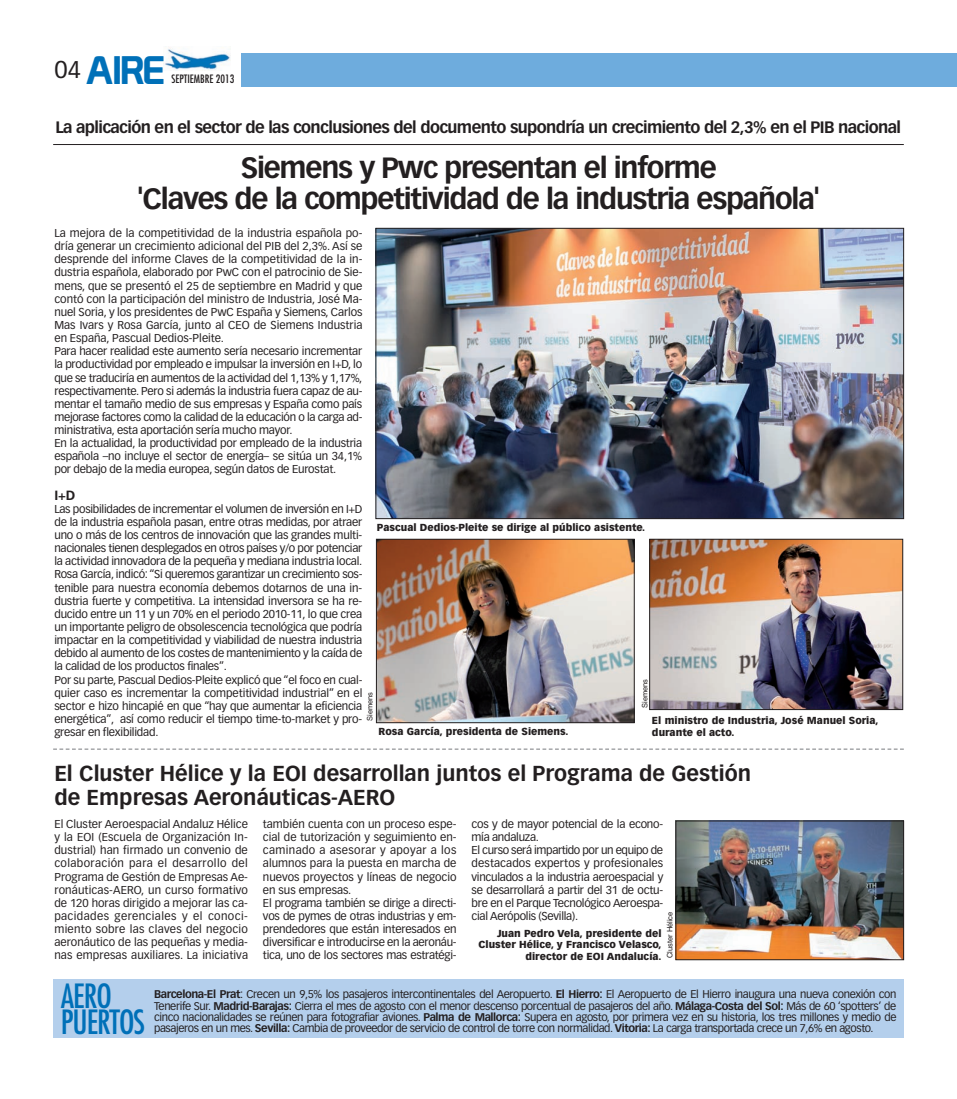
<style>
.page{position:relative;width:957px;height:1099px;background:#fff}
.page>*{position:absolute;margin:0;border:0;box-sizing:border-box;transform-origin:0 0}
.t1{font:38.88px "Prototype";color:#0070b8}
.t2{font:condensed 32.5px/26.2px "Futura";letter-spacing:-.025em;color:#0070b8}
.t3{font:700 28.75px/31.2px "Vectora LH";letter-spacing:-.04em;color:#231f20;text-align:center}
.t4{font:700 21.25px/23.8px "Vectora LH";color:#231f20}
.t5{font:700 16.25px "Vectora LH";letter-spacing:-.035em;color:#231f20}
.t6{font:700 13.12px "Vectora LH";color:#231f20}
.t7{font:11.25px/13.1px "Vectora LH";letter-spacing:-.015em;color:#231f20}
.t8{font:condensed 11.25px "Futura";color:#231f20}
.t9{font:11px/11.2px "Vectora LH";letter-spacing:-.035em;color:#231f20;text-align:justify}
.t10{font:900 10px/11.2px "Vectora LH";color:#231f20;text-align:right}
.t11{font:7.5px "Helvetica";color:#231f20}
.s1{font-weight:700}
</style>
<div class="page">
<div style="left:241px;top:53px;width:716px;height:33px;background:#6eacdd"></div>
<img style="left:164px;top:47px;width:66px;height:24px">
<hr style="left:53px;top:144px;width:851px;height:1px;background:#231f20">
<div style="left:53px;top:979px;width:851px;height:59px;background:#b4cfec"></div>
<svg style="left:53px;top:748px;width:851px;height:1px"></svg>
<img style="left:378px;top:230px;width:524px;height:287px">
<div style="left:376px;top:228px;width:528px;height:291px;border:1px solid #231f20"></div>
<img style="left:651px;top:541px;width:250px;height:166px">
<div style="left:649px;top:539px;width:254px;height:170px;border:1px solid #231f20"></div>
<img style="left:378px;top:541px;width:254px;height:180px">
<div style="left:376px;top:539px;width:258px;height:184px;border:1px solid #231f20"></div>
<img style="left:677px;top:822px;width:225px;height:135px">
<div style="left:675px;top:820px;width:229px;height:139px;border:1px solid #231f20"></div>
<p class="t1" style="left:54px;top:56px;width:112px"><sup>04</sup> AIRE</p>
<p class="t8" style="left:172px;top:74px;width:64px">SEPTIEMBRE 2013</p>
<p class="t5" style="left:55px;top:121px;width:847px">La aplicación en el sector de las conclusiones del documento supondría un crecimiento del 2,3% en el PIB nacional</p>
<p class="t3" style="left:137px;top:154px;width:684px">Siemens y Pwc presentan el informe<br>'Claves de la competitividad de la industria española'</p>
<p class="t7" style="left:54px;top:227px;width:310px">La mejora de la competitividad de la industria española po&shy;dría generar un crecimiento adicional del PIB del 2,3%. Así se desprende del informe Claves de la competitividad de la in&shy;dustria española, elaborado por PwC con el patrocinio de Sie&shy;mens, que se presentó el 25 de septiembre en Madrid y que contó con la participación del ministro de Industria, José Ma&shy;nuel Soria, y los presidentes de PwC España y Siemens, Carlos Mas Ivars y Rosa García, junto al CEO de Siemens Industria en España, Pascual Dedios-Pleite.<br>Para hacer realidad este aumento sería necesario incrementar la productividad por empleado e impulsar la inversión en I+D, lo que se traduciría en aumentos de la actividad del 1,13% y 1,17%, respectivamente. Pero si además la industria fuera capaz de au&shy;mentar el tamaño medio de sus empresas y España como país mejorase factores como la calidad de la educación o la carga ad&shy;ministrativa, esta aportación sería mucho mayor.<br>En la actualidad, la productividad por empleado de la industria española –no incluye el sector de energía– se sitúa un 34,1% por debajo de la media europea, según datos de Eurostat.</p>
<p class="t6" style="left:54px;top:489px;width:22px">I+D</p>
<p class="t7" style="left:54px;top:503px;width:310px">Las posibilidades de incrementar el volumen de inversión en I+D de la industria española pasan, entre otras medidas, por atraer uno o más de los centros de innovación que las grandes multi&shy;nacionales tienen desplegados en otros países y/o por potenciar la actividad innovadora de la pequeña y mediana industria local.<br>Rosa García, indicó:“Si queremos garantizar un crecimiento sos&shy;tenible para nuestra economía debemos dotarnos de una in&shy;dustria fuerte y competitiva. La intensidad inversora se ha re&shy;ducido entre un 11 y un 70% en el periodo 2010-11, lo que crea un importante peligro de obsolescencia tecnológica que podría impactar en la competitividad y viabilidad de nuestra industria debido al aumento de los costes de mantenimiento y la caída de la calidad de los productos finales”.<br>Por su parte, Pascual Dedios-Pleite explicó que “el foco en cual&shy;quier caso es incrementar la competitividad industrial” en el sector e hizo hincapié en que “hay que aumentar la eficiencia energética”, así como reducir el tiempo time-to-market y pro&shy;gresar en flexibilidad.</p>
<p class="t10" style="left:377px;top:522px;width:270px">Pascual Dedios-Pleite se dirige al público asistente.</p>
<p class="t11" style="left:642px;top:708px;width:31px;rotate:-90deg">Siemens</p>
<p class="t11" style="left:367px;top:721px;width:31px;rotate:-90deg">Siemens</p>
<p class="t10" style="left:652px;top:715px;width:228px">El ministro de Industria, José Manuel Soria,</p>
<p class="t10" style="left:379px;top:727px;width:191px">Rosa García, presidenta de Siemens.</p>
<p class="t10" style="left:652px;top:727px;width:84px">durante el acto.</p>
<p class="t4" style="left:54px;top:763px;width:698px">El Cluster Hélice y la EOI desarrollan juntos el Programa de Gestión de Empresas Aeronáuticas-AERO</p>
<p class="t7" style="left:54px;top:818px;width:195px;text-align:justify">El Cluster Aeroespacial Andaluz Hélice y la EOI (Escuela de Organización In&shy;dustrial) han firmado un convenio de colaboración para el desarrollo del Programa de Gestión de Empresas Ae&shy;ronáuticas-AERO, un curso formativo de 120 horas dirigido a mejorar las ca&shy;pacidades gerenciales y el conoci&shy;miento sobre las claves del negocio aeronáutico de las pequeñas y media&shy;nas empresas auxiliares. La iniciativa</p>
<p class="t7" style="left:263px;top:818px;width:195px">también cuenta con un proceso espe&shy;cial de tutorización y seguimiento en&shy;caminado a asesorar y apoyar a los alumnos para la puesta en marcha de nuevos proyectos y líneas de negocio en sus empresas.<br>El programa también se dirige a directi&shy;vos de pymes de otras industrias y em&shy;prendedores que están interesados en diversificar e introducirse en la aeronáu&shy;tica, uno de los sectores mas estratégi-</p>
<p class="t7" style="left:471px;top:818px;width:193px">cos y de mayor potencial de la econo&shy;mía andaluza.<br>El curso será impartido por un equipo de destacados expertos y profesionales vinculados a la industria aeroespacial y se desarrollará a partir del 31 de octu&shy;bre en el Parque Tecnológico Aeroespa&shy;cial Aerópolis (Sevilla).</p>
<p class="t11" style="left:667px;top:958px;width:48px;rotate:-90deg">Cluster Hélice</p>
<p class="t10" style="left:478px;top:928px;width:184px">Juan Pedro Vela, presidente del<br>Cluster Hélice, y Francisco Velasco, director de EOI Andalucía.</p>
<p class="t2" style="left:61px;top:985px;width:86px">AERO<br>PUERTOS</p>
<p class="t9" style="left:154px;top:989px;width:744px"><span class="s1">Barcelona-El Prat</span>: Crecen un 9,5% los pasajeros intercontinentales del Aeropuerto. <span class="s1">El Hierro:</span> El Aeropuerto de El Hierro inaugura una nueva conexión con Tenerife Sur. <span class="s1">Madrid-Barajas:</span> Cierra el mes de agosto con el menor descenso porcentual de pasajeros del año. <span class="s1">Málaga-Costa del Sol:</span> Más de 60 ‘spotters’ de cinco nacionalidades se reúnen para fotografiar aviones. <span class="s1">Palma de Mallorca:</span> Supera en agosto, por primera vez en su historia, los tres millones y medio de pasajeros en un mes. <span class="s1">Sevilla:</span> Cambia de proveedor de servicio de control de torre con normalidad. <span class="s1">Vitoria:</span> La carga transportada crece un 7,6% en agosto.</p>
</div>
